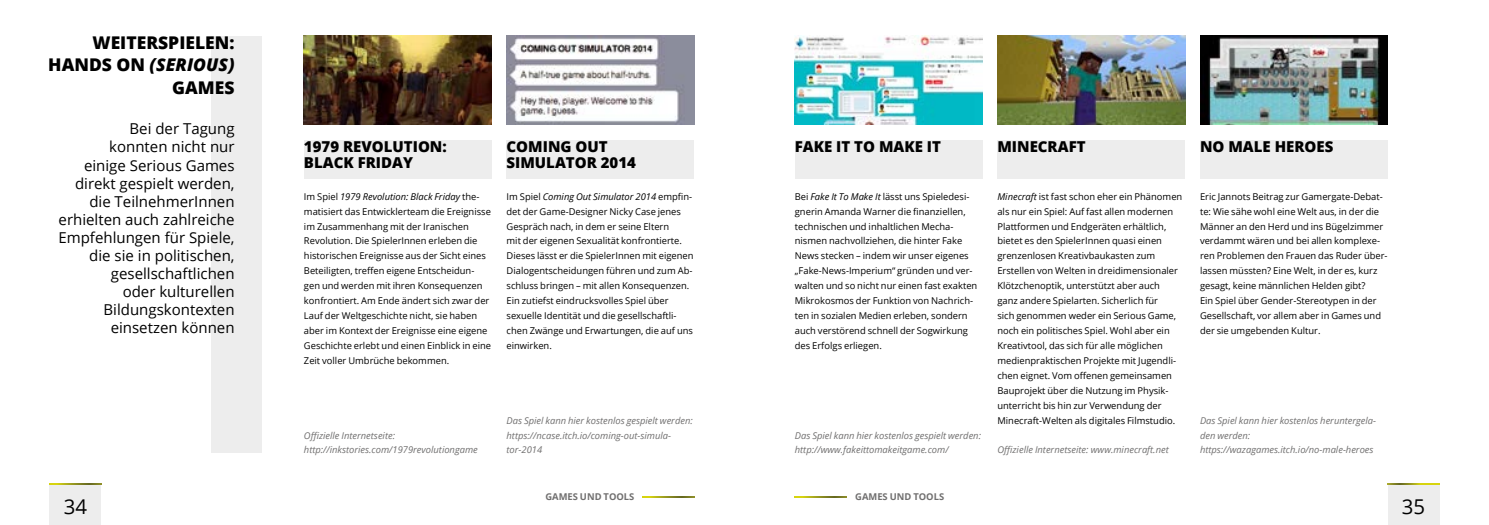
<style>
.page{position:relative;width:1489px;height:525px;background:#fff}
.page>*{position:absolute;margin:0;border:0;box-sizing:border-box;transform-origin:0 0}
.t1{font:20.38px "Open Sans";color:#000}
.t2{font:800 17.5px/22.5px "Open Sans";color:#000;text-align:right}
.t3{font:15px/18px "Open Sans";color:#000;text-align:right}
.t4{font:800 15px/16.2px "Open Sans";color:#000}
.t5{font:9.38px/14.9px "Open Sans";color:#000}
.t6{font:italic 9.38px/14.9px "Open Sans";color:#706f6f}
.t7{font:700 9.38px "Open Sans";color:#706f6f}
.s1{font-style:italic}
</style>
<div class="page">
<div style="left:211px;top:36px;width:51px;height:416px;background:#ededed"></div>
<img style="left:304px;top:35px;width:187px;height:89px">
<div style="left:304px;top:140px;width:187px;height:38px;background:#ededed"></div>
<img style="left:506px;top:35px;width:188px;height:89px">
<div style="left:506px;top:140px;width:188px;height:38px;background:#ededed"></div>
<img style="left:794px;top:35px;width:188px;height:89px">
<div style="left:794px;top:140px;width:188px;height:38px;background:#ededed"></div>
<img style="left:997px;top:35px;width:187px;height:89px">
<div style="left:997px;top:140px;width:187px;height:38px;background:#ededed"></div>
<img style="left:1200px;top:35px;width:187px;height:89px">
<div style="left:1199px;top:140px;width:188px;height:38px;background:#ededed"></div>
<div style="left:1387px;top:483px;width:52px;height:41px;background:#ededed"></div>
<div style="left:49px;top:483px;width:52px;height:41px;background:#ededed"></div>
<svg style="left:1387px;top:483px;width:52px;height:1px"></svg>
<svg style="left:49px;top:483px;width:52px;height:1px"></svg>
<svg style="left:794px;top:496px;width:52px;height:1px"></svg>
<svg style="left:642px;top:496px;width:52px;height:1px"></svg>
<h2 class="t2" style="left:48px;top:30px;width:188px">WEITERSPIELEN:<br>HANDS ON <span class="s1">(SERIOUS)<br></span>GAMES</h2>
<p class="t3" style="left:58px;top:119px;width:177px">Bei der Tagung<br>konnten nicht nur<br>einige Serious Games direkt gespielt werden, die TeilnehmerInnen erhielten auch zahlreiche<br>Empfehlungen für Spiele, die sie in politischen, gesellschaftlichen<br>oder kulturellen<br>Bildungskontexten einsetzen können</p>
<h3 class="t4" style="left:304px;top:137px;width:144px">1979 REVOLUTION:<br>BLACK FRIDAY</h3>
<p class="t5" style="left:304px;top:188px;width:189px">Im Spiel <span class="s1">1979 Revolution: Black Friday</span> the&shy;matisiert das Entwicklerteam die Ereignisse im Zusammenhang mit der Iranischen Revolution. Die SpielerInnen erleben die historischen Ereignisse aus der Sicht eines Beteiligten, treffen eigene Entscheidun&shy;gen und werden mit ihren Konsequenzen konfrontiert. Am Ende ändert sich zwar der Lauf der Weltgeschichte nicht, sie haben aber im Kontext der Ereignisse eine eigene Geschichte erlebt und einen Einblick in eine Zeit voller Umbrüche bekommen.</p>
<h3 class="t4" style="left:506px;top:137px;width:131px">COMING OUT<br>SIMULATOR 2014</h3>
<p class="t5" style="left:506px;top:188px;width:188px">Im Spiel <span class="s1">Coming Out Simulator 2014</span> empfin&shy;det der Game-Designer Nicky Case jenes Gespräch nach, in dem er seine Eltern<br>mit der eigenen Sexualität konfrontierte.<br>Dieses lässt er die SpielerInnen mit eigenen Dialogentscheidungen führen und zum Ab&shy;schluss bringen – mit allen Konsequenzen.<br>Ein zutiefst eindrucksvolles Spiel über sexuelle Identität und die gesellschaftli&shy;chen Zwänge und Erwartungen, die auf uns einwirken.</p>
<p class="t6" style="left:304px;top:427px;width:175px">Offizielle Internetseite: http://inkstories.com/1979revolutiongame</p>
<p class="t6" style="left:506px;top:412px;width:188px">Das Spiel kann hier kostenlos gespielt werden: https://ncase.itch.io/coming-out-simula&shy;tor-2014</p>
<h3 class="t4" style="left:794px;top:137px;width:148px">FAKE IT TO MAKE IT</h3>
<p class="t5" style="left:794px;top:188px;width:184px">Bei <span class="s1">Fake It To Make It</span> lässt uns Spieledesi&shy;gnerin Amanda Warner die finanziellen, technischen und inhaltlichen Mecha&shy;nismen nachvollziehen, die hinter Fake News stecken – indem wir unser eigenes „Fake-News-Imperium“ gründen und ver&shy;walten und so nicht nur einen fast exakten Mikrokosmos der Funktion von Nachrich&shy;ten in sozialen Medien erleben, sondern auch verstörend schnell der Sogwirkung des Erfolgs erliegen.</p>
<p class="t6" style="left:794px;top:427px;width:188px">Das Spiel kann hier kostenlos gespielt werden: http://www.fakeittomakeitgame.com/</p>
<h3 class="t4" style="left:997px;top:137px;width:90px">MINECRAFT</h3>
<p class="t5" style="left:997px;top:188px;width:186px"><span class="s1">Minecraft</span> ist fast schon eher ein Phänomen als nur ein Spiel: Auf fast allen modernen Plattformen und Endgeräten erhältlich, bietet es den SpielerInnen quasi einen grenzenlosen Kreativbaukasten zum Erstellen von Welten in dreidimensionaler Klötzchenoptik, unterstützt aber auch ganz andere Spielarten. Sicherlich für<br>sich genommen weder ein Serious Game, noch ein politisches Spiel. Wohl aber ein Kreativtool, das sich für alle möglichen medienpraktischen Projekte mit Jugendli&shy;chen eignet. Vom offenen gemeinsamen Bauprojekt über die Nutzung im Physik&shy;unterricht bis hin zur Verwendung der Minecraft-Welten als digitales Filmstudio.</p>
<p class="t6" style="left:997px;top:442px;width:173px">Offizielle Internetseite: www.minecraft.net</p>
<h3 class="t4" style="left:1199px;top:137px;width:135px">NO MALE HEROES</h3>
<p class="t5" style="left:1199px;top:188px;width:189px">Eric Jannots Beitrag zur Gamergate-Debat&shy;te: Wie sähe wohl eine Welt aus, in der die Männer an den Herd und ins Bügelzimmer verdammt wären und bei allen komplexe&shy;ren Problemen den Frauen das Ruder über&shy;lassen müssten? Eine Welt, in der es, kurz gesagt, keine männlichen Helden gibt?<br>Ein Spiel über Gender-Stereotypen in der Gesellschaft, vor allem aber in Games und der sie umgebenden Kultur.</p>
<p class="t6" style="left:1199px;top:412px;width:178px">Das Spiel kann hier kostenlos heruntergela&shy;den werden: https://wazagames.itch.io/no-male-heroes</p>
<p class="t7" style="left:545px;top:489px;width:90px">GAMES UND TOOLS</p>
<p class="t7" style="left:855px;top:489px;width:90px">GAMES UND TOOLS</p>
<h1 class="t1" style="left:64px;top:492px;width:25px">34</h1>
<h1 class="t1" style="left:1401px;top:492px;width:25px">35</h1>
</div>
